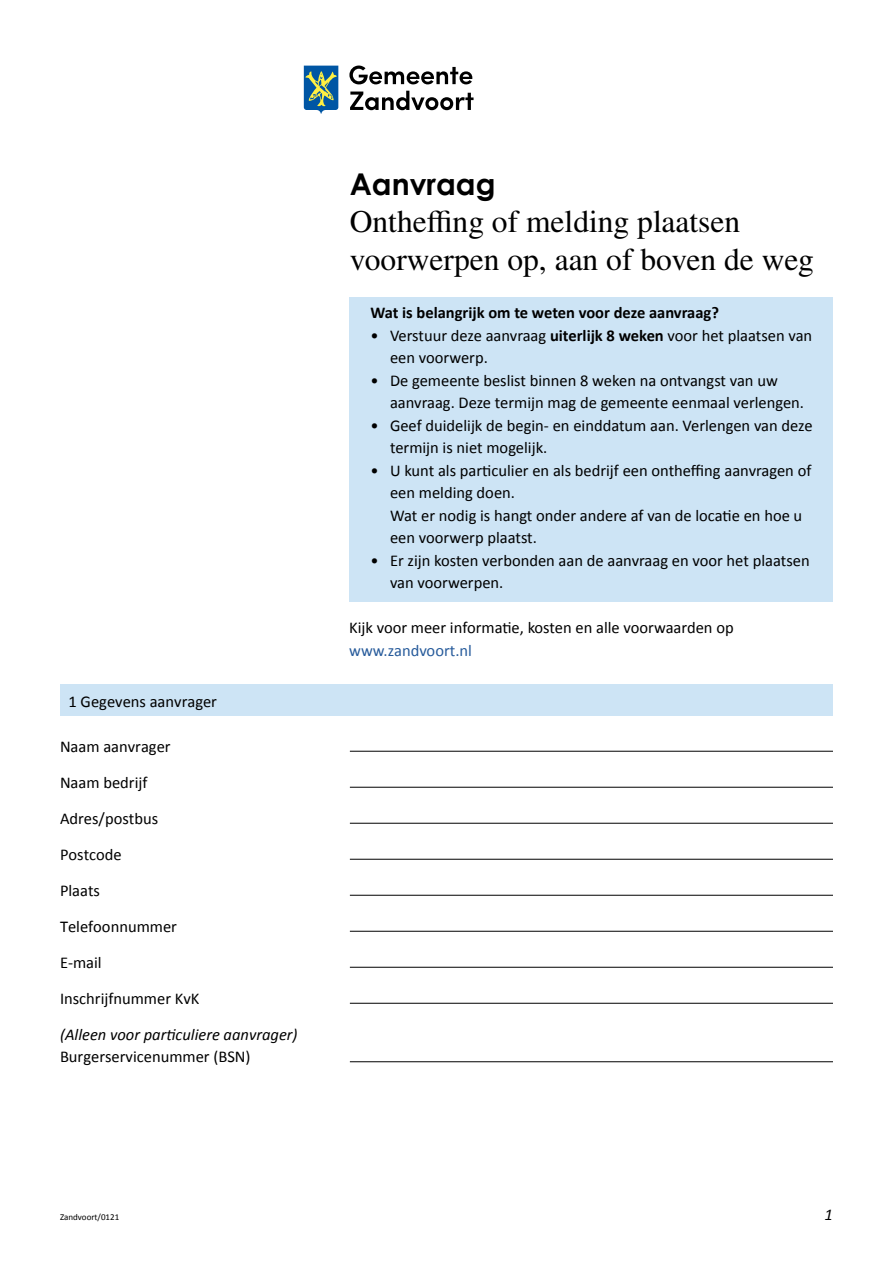
<style>
.page{position:relative;width:893px;height:1263px;background:#fff}
.page>*{position:absolute;margin:0;border:0;box-sizing:border-box;transform-origin:0 0}
.Onderkop{font:31.5px/37.5px "Times LT Pro";color:#000}
.Kop{font:700 30px "Century Gothic";color:#000}
.Instructies_3{font:16.5px/22.5px "Calibri";color:#000}
.Lijn{font:16.5px "Calibri";color:#000}
.Instructies_4{font:16.5px/22.5px "Calibri";color:#000}
.Instructies_3-2{font:700 16.5px "Calibri";color:#000}
.Platte_tekst_los{font:italic 16.5px "Calibri";color:#000}
.Vragen{font:16.5px "Calibri";color:#000}
.t1{font:9px "Calibri";color:#000}
.s1{font-weight:700}
.s2{color:#275b9b}
</style>
<div class="page">
<svg style="left:304px;top:66px;width:34px;height:48px;background:#4b8495"></svg>
<svg style="left:349px;top:66px;width:123px;height:18px"></svg>
<svg style="left:350px;top:91px;width:124px;height:19px"></svg>
<div style="left:350px;top:297px;width:483px;height:34px;background:#cde4f5"></div>
<div style="left:350px;top:320px;width:483px;height:56px;background:#cde4f5"></div>
<div style="left:350px;top:365px;width:483px;height:56px;background:#cde4f5"></div>
<div style="left:350px;top:410px;width:483px;height:56px;background:#cde4f5"></div>
<div style="left:350px;top:455px;width:483px;height:56px;background:#cde4f5"></div>
<div style="left:350px;top:500px;width:483px;height:56px;background:#cde4f5"></div>
<div style="left:350px;top:545px;width:483px;height:56px;background:#cde4f5"></div>
<div style="left:60px;top:684px;width:773px;height:32px;background:#cde4f5"></div>
<hr style="left:350px;top:751px;width:483px;height:1px;background:#000">
<hr style="left:350px;top:787px;width:483px;height:1px;background:#000">
<hr style="left:350px;top:823px;width:483px;height:1px;background:#000">
<hr style="left:350px;top:859px;width:483px;height:1px;background:#000">
<hr style="left:350px;top:895px;width:483px;height:1px;background:#000">
<hr style="left:350px;top:931px;width:483px;height:1px;background:#000">
<hr style="left:350px;top:967px;width:483px;height:1px;background:#000">
<hr style="left:350px;top:1003px;width:483px;height:1px;background:#000">
<hr style="left:350px;top:1061px;width:483px;height:1px;background:#000">
<p class="Vragen" style="left:68px;top:691px;width:150px">1 Gegevens aanvrager</p>
<p class="Lijn" style="left:60px;top:736px;width:112px">Naam aanvrager</p>
<p class="Lijn" style="left:60px;top:772px;width:89px">Naam bedrijf</p>
<p class="Lijn" style="left:60px;top:808px;width:100px">Adres/postbus</p>
<p class="Lijn" style="left:60px;top:844px;width:63px">Postcode</p>
<p class="Lijn" style="left:60px;top:880px;width:42px">Plaats</p>
<p class="Lijn" style="left:60px;top:916px;width:119px">Telefoonnummer</p>
<p class="Lijn" style="left:60px;top:952px;width:43px">E-mail</p>
<p class="Lijn" style="left:60px;top:988px;width:141px">Inschrijfnummer KvK</p>
<p class="Platte_tekst_los" style="left:60px;top:1024px;width:239px">(Alleen voor particuliere aanvrager)</p>
<p class="Lijn" style="left:60px;top:1046px;width:192px">Burgerservicenummer (BSN)</p>
<p class="Kop" style="left:350px;top:165px;width:147px">Aanvraag</p>
<p class="Onderkop" style="left:350px;top:203px;width:466px">Ontheffing of melding plaatsen voorwerpen op, aan of boven de weg</p>
<p class="Instructies_3-2" style="left:370px;top:303px;width:350px">Wat is belangrijk om te weten voor deze aanvraag?</p>
<p class="Instructies_3" style="left:390px;top:324px;width:424px;text-indent:-20px">• Verstuur deze aanvraag <span class="s1">uiterlijk 8 weken</span> voor het plaatsen van een voorwerp.</p>
<p class="Instructies_3" style="left:390px;top:369px;width:416px;text-indent:-20px">• De gemeente beslist binnen 8 weken na ontvangst van uw aanvraag. Deze termijn mag de gemeente eenmaal verlengen.</p>
<p class="Instructies_3" style="left:390px;top:414px;width:424px;text-indent:-20px">• Geef duidelijk de begin- en einddatum aan. Verlengen van deze termijn is niet mogelijk.</p>
<p class="Instructies_3" style="left:390px;top:459px;width:423px;text-indent:-20px">• U kunt als particulier en als bedrijf een ontheffing aanvragen of een melding doen.</p>
<p class="Instructies_3" style="left:390px;top:504px;width:414px">Wat er nodig is hangt onder andere af van de locatie en hoe u een voorwerp plaatst.</p>
<p class="Instructies_3" style="left:390px;top:549px;width:421px;text-indent:-20px">• Er zijn kosten verbonden aan de aanvraag en voor het plaatsen van voorwerpen.</p>
<p class="Instructies_4" style="left:349px;top:617px;width:386px">Kijk voor meer informatie, kosten en alle voorwaarden op <span class="s2">www.zandvoort.nl</span></p>
<p class="t1" style="left:60px;top:1211px;width:61px">Zandvoort/0121</p>
<p class="Platte_tekst_los" style="left:825px;top:1204px;width:10px">1</p>
</div>
